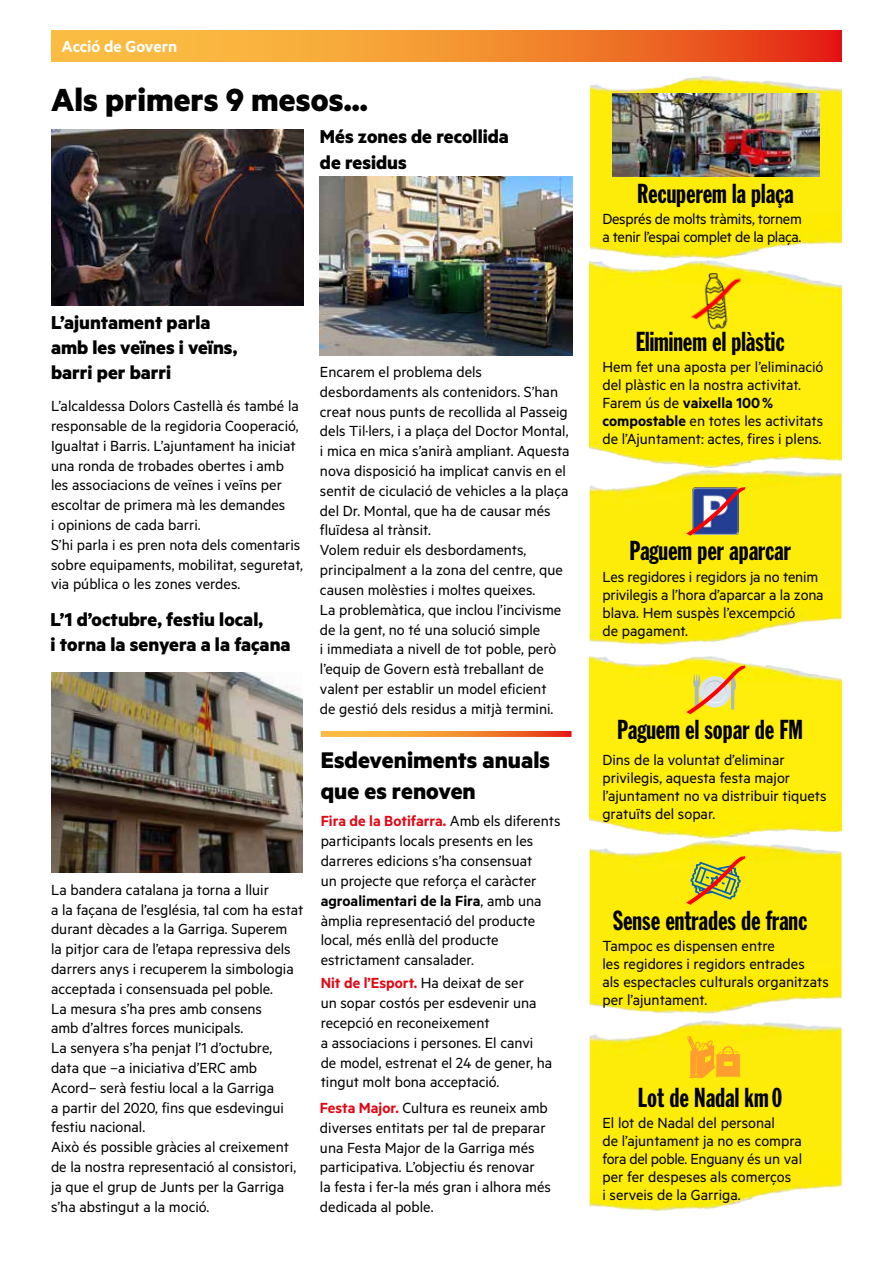
<style>
.page{position:relative;width:893px;height:1263px;background:#fff}
.page>*{position:absolute;margin:0;border:0;box-sizing:border-box;transform-origin:0 0}
.t1{font:700 36px "Metric";color:#000}
.t2{font:27px "Franklin Gothic Std Extra Cond";color:#000}
.t3{font:700 25.5px/30.6px "Metric";color:#000}
.t4{font:700 21px/25.2px "Metric";color:#000}
.t5{font:600 18px "Metric";color:#fff}
.t6{font:16.5px/19.8px "Metric";color:#000}
.t7{font:16.5px/18px "Metric";letter-spacing:-.02em;color:#000}
.s1{font-weight:600;color:#e30613}
.s2{font-weight:600}
</style>
<div class="page">
<svg style="left:51px;top:30px;width:791px;height:31px;background:#f28930"></svg>
<img style="left:51px;top:672px;width:252px;height:200px">
<img style="left:320px;top:176px;width:252px;height:179px">
<img style="left:590px;top:279px;width:252px;height:189px">
<img style="left:590px;top:470px;width:252px;height:175px">
<img style="left:590px;top:656px;width:252px;height:178px">
<img style="left:590px;top:834px;width:252px;height:180px">
<img style="left:590px;top:1020px;width:252px;height:191px">
<img style="left:686px;top:279px;width:59px;height:51px">
<svg style="left:686px;top:487px;width:59px;height:49px;background:#877874"></svg>
<svg style="left:686px;top:856px;width:59px;height:49px;background:#cdba28"></svg>
<img style="left:51px;top:130px;width:252px;height:175px">
<svg style="left:321px;top:731px;width:250px;height:6px"></svg>
<img style="left:590px;top:61px;width:252px;height:218px">
<img style="left:612px;top:94px;width:208px;height:82px">
<svg style="left:686px;top:665px;width:59px;height:49px;background:#fed607"></svg>
<div style="left:687px;top:1035px;width:54px;height:43px;background:#fdec0a"></div>
<p class="t5" style="left:62px;top:35px;width:117px">Acció de Govern</p>
<h1 class="t1" style="left:51px;top:78px;width:318px">Als primers 9 mesos...</h1>
<p class="t4" style="left:320px;top:124px;width:191px">Més zones de recollida de residus</p>
<p class="t4" style="left:51px;top:309px;width:188px">L’ajuntament parla amb les veïnes i veïns, barri per barri</p>
<p class="t6" style="left:51px;top:395px;width:253px">L’alcaldessa Dolors Castellà és també la responsable de la regidoria Cooperació, Igualtat i Barris. L’ajuntament ha iniciat una ronda de trobades obertes i amb les associacions de veïnes i veïns per escoltar de primera mà les demandes<br>i opinions de cada barri.<br>S’hi parla i es pren nota dels comentaris sobre equipaments, mobilitat, seguretat, via pública o les zones verdes.</p>
<p class="t4" style="left:51px;top:606px;width:241px">L’1 d’octubre, festiu local,<br>i torna la senyera a la façana</p>
<p class="t6" style="left:51px;top:879px;width:254px">La bandera catalana ja torna a lluir<br>a la façana de l’església, tal com ha estat durant dècades a la Garriga. Superem<br>la pitjor cara de l’etapa repressiva dels darrers anys i recuperem la simbologia acceptada i consensuada pel poble.<br>La mesura s’ha pres amb consens<br>amb d’altres forces municipals.<br>La senyera s’ha penjat l’1 d’octubre, data que –a iniciativa d’ERC amb Acord– serà festiu local a la Garriga<br>a partir del 2020, fins que esdevingui festiu nacional.<br>Això és possible gràcies al creixement de la nostra representació al consistori, ja que el grup de Junts per la Garriga s’ha abstingut a la moció.</p>
<p class="t6" style="left:320px;top:361px;width:251px">Encarem el problema dels desbordaments als contenidors. S’han creat nous punts de recollida al Passeig dels Til·lers, i a plaça del Doctor Montal, i mica en mica s’anirà ampliant. Aquesta nova disposició ha implicat canvis en el sentit de ciculació de vehicles a la plaça del Dr. Montal, que ha de causar més fluïdesa al trànsit.<br>Volem reduir els desbordaments, principalment a la zona del centre, que causen molèsties i moltes queixes.<br>La problemàtica, que inclou l’incivisme de la gent, no té una solució simple<br>i immediata a nivell de tot poble, però l’equip de Govern està treballant de valent per establir un model eficient<br>de gestió dels residus a mitjà termini.</p>
<h3 class="t3" style="left:321px;top:744px;width:231px">Esdeveniments anuals que es renoven</h3>
<p class="t6" style="left:321px;top:811px;width:241px"><span class="s1">Fira de la Botifarra.</span> Amb els diferents participants locals presents en les darreres edicions s’ha consensuat<br>un projecte que reforça el caràcter <span class="s2">agroalimentari de la Fira</span>, amb una àmplia representació del producte local, més enllà del producte estrictament cansalader.</p>
<p class="t6" style="left:321px;top:973px;width:233px"><span class="s1">Nit de l’Esport.</span> Ha deixat de ser<br>un sopar costós per esdevenir una recepció en reconeixement<br>a associacions i persones. El canvi de model, estrenat el 24 de gener, ha tingut molt bona acceptació.</p>
<p class="t6" style="left:320px;top:1097px;width:233px"><span class="s1">Festa Major.</span> Cultura es reuneix amb diverses entitats per tal de preparar una Festa Major de la Garriga més participativa. L’objectiu és renovar<br>la festa i fer-la més gran i alhora més dedicada al poble.</p>
<h2 class="t2" style="left:637px;top:179px;width:158px">Recuperem la plaça</h2>
<p class="t7" style="left:602px;top:209px;width:201px">Després de molts tràmits, tornem a tenir l’espai complet de la plaça.</p>
<h2 class="t2" style="left:636px;top:327px;width:150px">Eliminem el plàstic</h2>
<p class="t6" style="left:602px;top:358px;width:223px;line-height:18px">Hem fet una aposta per l’eliminació del plàstic en la nostra activitat.<br>Farem ús de <span class="s2">vaixella 100% compostable</span> en totes les activitats de l’Ajuntament: actes, fires i plens.</p>
<h2 class="t2" style="left:629px;top:536px;width:163px">Paguem per aparcar</h2>
<p class="t6" style="left:602px;top:567px;width:223px;line-height:18px">Les regidores i regidors ja no tenim privilegis a l’hora d’aparcar a la zona blava. Hem suspès l’excempció<br>de pagament.</p>
<h2 class="t2" style="left:617px;top:715px;width:187px">Paguem el sopar de FM</h2>
<p class="t6" style="left:602px;top:750px;width:226px;line-height:18px">Dins de la voluntat d’eliminar privilegis, aquesta festa major l’ajuntament no va distribuir tiquets gratuïts del sopar.</p>
<h2 class="t2" style="left:613px;top:906px;width:195px">Sense entrades de franc</h2>
<p class="t6" style="left:602px;top:936px;width:228px;line-height:18px">Tampoc es dispensen entre<br>les regidores i regidors entrades<br>als espectacles culturals organitzats per l’ajuntament.</p>
<h2 class="t2" style="left:638px;top:1083px;width:146px">Lot de Nadal km0</h2>
<p class="t6" style="left:602px;top:1113px;width:201px;line-height:18px">El lot de Nadal del personal<br>de l’ajuntament ja no es compra fora del poble. Enguany és un val per fer despeses als comerços<br>i serveis de la Garriga.</p>
</div>
